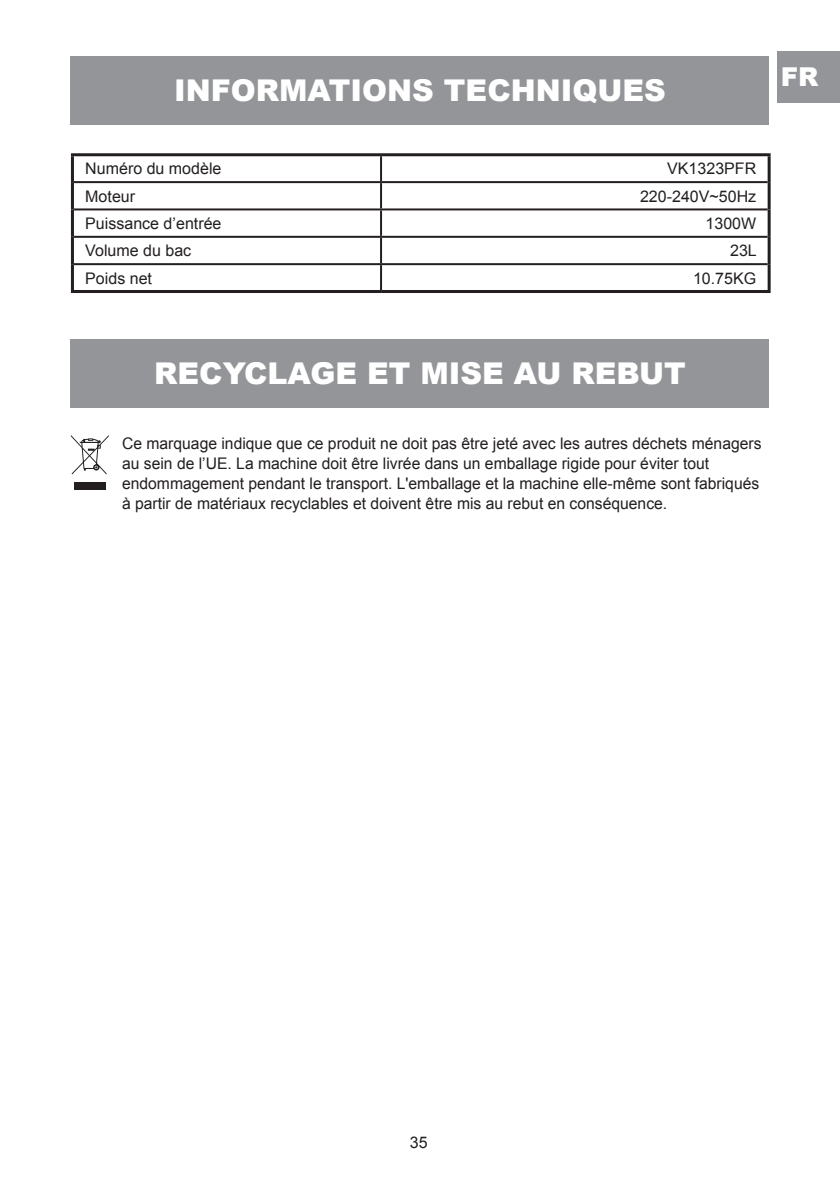
<style>
.page{position:relative;width:840px;height:1191px;background:#fff}
.page>*{position:absolute;margin:0;border:0;box-sizing:border-box;transform-origin:0 0}
.t1{font:900 30px "Arial";color:#fff}
.t2{font:900 26px "Arial";color:#fff}
.t3{font:16px/20px "Arial";color:#231f20}
</style>
<div class="page">
<div style="left:777px;top:51px;width:62px;height:51px;background:#939598"></div>
<div style="left:71px;top:339px;width:697px;height:68px;background:#939598"></div>
<svg style="left:71px;top:435px;width:38px;height:39px"></svg>
<div style="left:74px;top:482px;width:31px;height:8px;background:#231f20"></div>
<div style="left:71px;top:57px;width:697px;height:68px;background:#939598"></div>
<hr style="left:71px;top:153px;width:310px;height:3px;background:#231f20">
<hr style="left:71px;top:156px;width:3px;height:26px;background:#231f20">
<hr style="left:381px;top:153px;width:389px;height:3px;background:#231f20">
<hr style="left:767px;top:156px;width:3px;height:26px;background:#231f20">
<hr style="left:71px;top:182px;width:3px;height:27px;background:#231f20">
<hr style="left:767px;top:182px;width:3px;height:27px;background:#231f20">
<hr style="left:71px;top:209px;width:3px;height:28px;background:#231f20">
<hr style="left:767px;top:209px;width:3px;height:28px;background:#231f20">
<hr style="left:71px;top:237px;width:3px;height:27px;background:#231f20">
<hr style="left:767px;top:237px;width:3px;height:27px;background:#231f20">
<hr style="left:71px;top:264px;width:3px;height:26px;background:#231f20">
<hr style="left:767px;top:264px;width:3px;height:26px;background:#231f20">
<hr style="left:71px;top:290px;width:310px;height:3px;background:#231f20">
<hr style="left:381px;top:290px;width:389px;height:3px;background:#231f20">
<hr style="left:380px;top:156px;width:2px;height:25px;background:#231f20">
<hr style="left:74px;top:181px;width:307px;height:2px;background:#231f20">
<hr style="left:381px;top:181px;width:386px;height:2px;background:#231f20">
<hr style="left:380px;top:183px;width:2px;height:25px;background:#231f20">
<hr style="left:74px;top:208px;width:307px;height:2px;background:#231f20">
<hr style="left:381px;top:208px;width:386px;height:2px;background:#231f20">
<hr style="left:380px;top:210px;width:2px;height:26px;background:#231f20">
<hr style="left:74px;top:236px;width:307px;height:2px;background:#231f20">
<hr style="left:381px;top:236px;width:386px;height:2px;background:#231f20">
<hr style="left:380px;top:238px;width:2px;height:25px;background:#231f20">
<hr style="left:74px;top:263px;width:307px;height:2px;background:#231f20">
<hr style="left:381px;top:263px;width:386px;height:2px;background:#231f20">
<hr style="left:380px;top:265px;width:2px;height:25px;background:#231f20">
<h1 class="t1" style="left:174px;top:69px;width:493px">INFORMATIONS TECHNIQUES</h1>
<p class="t3" style="left:85px;top:159px;width:138px">Numéro du modèle</p>
<p class="t3" style="left:667px;top:159px;width:90px">VK1323PFR</p>
<p class="t3" style="left:85px;top:186px;width:51px">Moteur</p>
<p class="t3" style="left:639px;top:186px;width:118px">220-240V~50Hz</p>
<p class="t3" style="left:85px;top:213px;width:138px">Puissance d’entrée</p>
<p class="t3" style="left:705px;top:213px;width:52px">1300W</p>
<p class="t3" style="left:85px;top:241px;width:107px">Volume du bac</p>
<p class="t3" style="left:729px;top:241px;width:28px">23L</p>
<p class="t3" style="left:85px;top:268px;width:68px">Poids net</p>
<p class="t3" style="left:692px;top:268px;width:65px">10.75KG</p>
<h2 class="t2" style="left:780px;top:58px;width:39px">FR</h2>
<h1 class="t1" style="left:154px;top:352px;width:532px">RECYCLAGE ET MISE AU REBUT</h1>
<p class="t3" style="left:122px;top:433px;width:640px">Ce marquage indique que ce produit ne doit pas être jeté avec les autres déchets ménagers au sein de l’UE. La machine doit être livrée dans un emballage rigide pour éviter tout endommagement pendant le transport. L'emballage et la machine elle-même sont fabriqués à partir de matériaux recyclables et doivent être mis au rebut en conséquence.</p>
<p class="t3" style="left:409px;top:1132px;width:19px">35</p>
</div>
